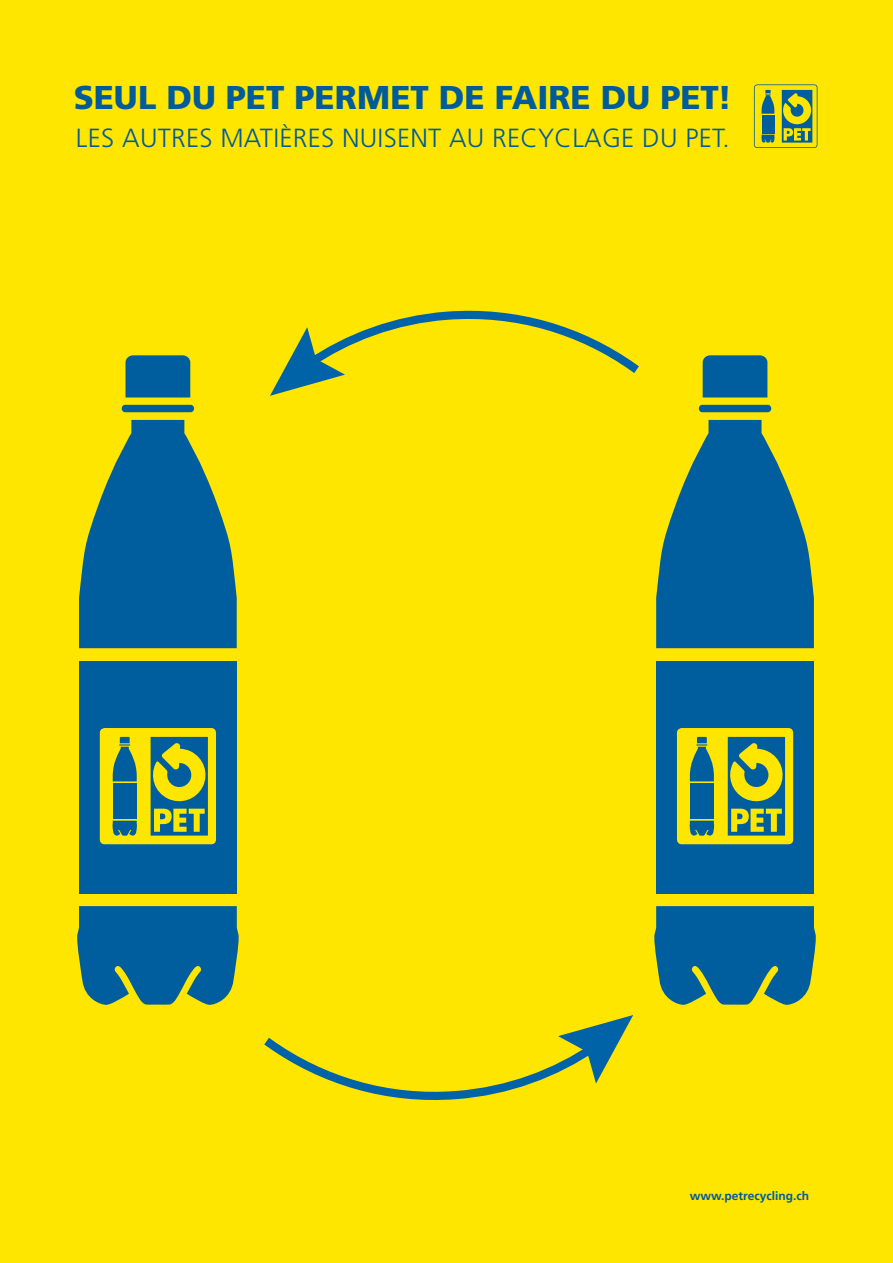
<style>
.page{position:relative;width:893px;height:1263px;background:#ffe600}
.page>*{position:absolute;margin:0;border:0;box-sizing:border-box;transform-origin:0 0}
.t1{font:900 33px "Frutiger";color:#005b9a}
.t2{font:300 26.25px "Frutiger";letter-spacing:.01em;color:#005b9a}
.t3{font:700 12px "Frutiger";color:#005b9a}
</style>
<div class="page">
<svg style="left:270px;top:310px;width:369px;height:86px"></svg>
<div style="left:125px;top:355px;width:65px;height:42px;background:#005e9e"></div>
<div style="left:122px;top:405px;width:72px;height:7px;background:#005e9e;border-radius:4px"></div>
<svg style="left:79px;top:420px;width:158px;height:228px"></svg>
<div style="left:79px;top:661px;width:158px;height:233px;background:#005e9e"></div>
<svg style="left:77px;top:906px;width:162px;height:99px;background:#1d6d8b"></svg>
<svg style="left:99px;top:728px;width:117px;height:117px"></svg>
<div style="left:703px;top:355px;width:64px;height:42px;background:#005e9e"></div>
<div style="left:699px;top:405px;width:72px;height:7px;background:#005e9e;border-radius:4px"></div>
<svg style="left:656px;top:420px;width:158px;height:228px"></svg>
<div style="left:656px;top:661px;width:158px;height:233px;background:#005e9e"></div>
<svg style="left:654px;top:906px;width:162px;height:99px;background:#1d6d8b"></svg>
<svg style="left:677px;top:728px;width:117px;height:117px"></svg>
<svg style="left:264px;top:1015px;width:369px;height:85px"></svg>
<svg style="left:754px;top:84px;width:63px;height:64px"></svg>
<p class="t1" style="left:74px;top:78px;width:660px">SEUL DU PET PERMET DE FAIRE DU PET!</p>
<p class="t2" style="left:76px;top:123px;width:655px">LES AUTRES MATIÈRES NUISENT AU RECYCLAGE DU PET.</p>
<p class="t3" style="left:690px;top:1189px;width:121px">www.petrecycling.ch</p>
</div>
